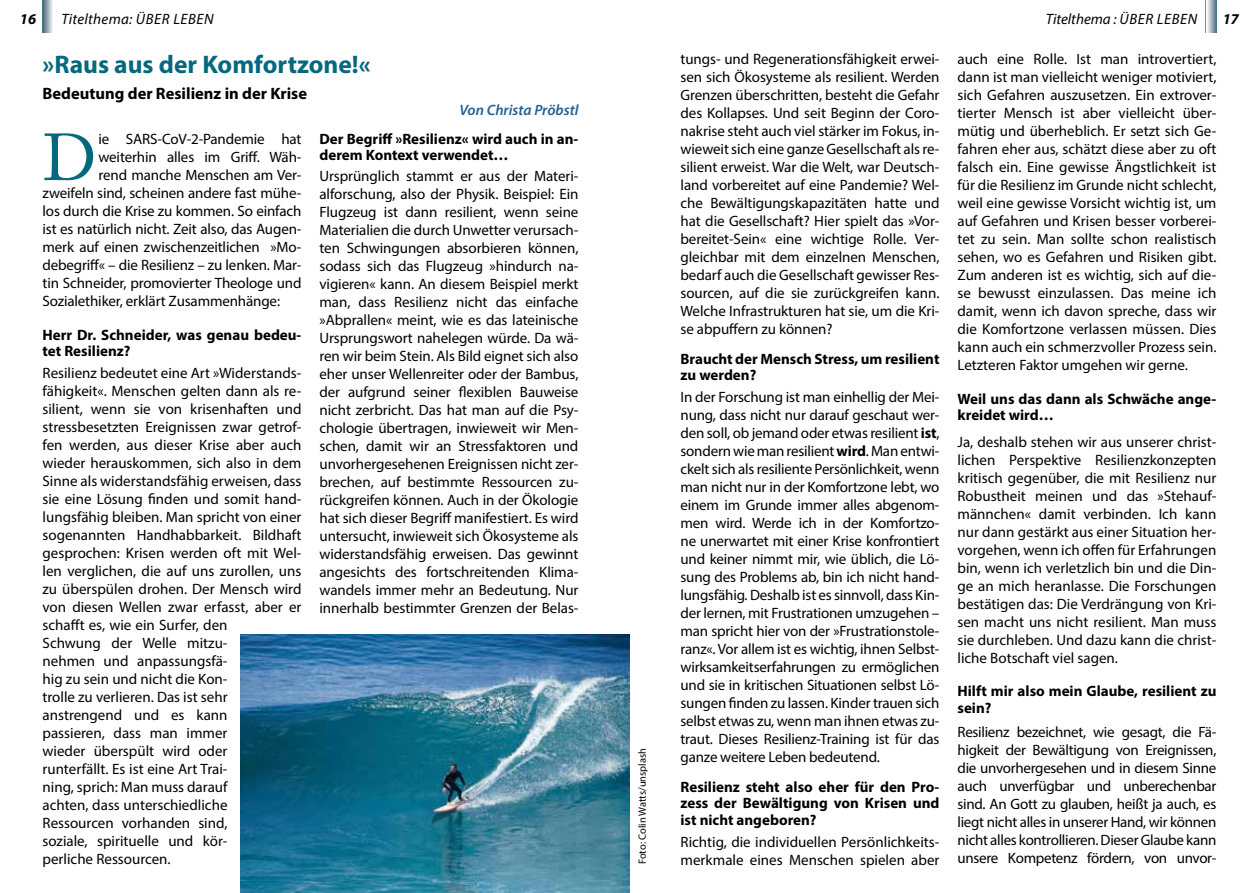
<style>
.page{position:relative;width:1259px;height:893px;background:#fff}
.page>*{position:absolute;margin:0;border:0;box-sizing:border-box;transform-origin:0 0}
.t1{font:65.7px "Adobe Caslon Pro";color:#05687f}
.t2{font:700 25.5px "Myriad Pro";color:#05687f}
.t3{font:700 16.5px "Myriad Pro";color:#000}
.t4{font:15px/18px "Myriad Pro";color:#000;text-align:justify}
.t5{font:700 15px/16.5px "Myriad Pro";color:#000}
.t6{font:italic 15px "Myriad Pro";letter-spacing:.04em;color:#000}
.t7{font:15px "Myriad Pro";letter-spacing:-.02em;color:#000}
.t8{font:italic 600 15px "Myriad Pro";color:#1e6098}
.t9{font:italic 700 15px "Myriad Pro";color:#000}
.t10{font:10.5px "Myriad Pro";color:#000}
.s1{font-weight:700}
</style>
<div class="page">
<img style="left:240px;top:635px;width:389px;height:258px">
<svg style="left:1205px;top:0;width:11px;height:33px"></svg>
<svg style="left:43px;top:0;width:10px;height:33px"></svg>
<p class="t9" style="left:20px;top:9px;width:18px">16</p>
<p class="t6" style="left:61px;top:10px;width:154px">TITELTHEMA: ÜBER LEBEN</p>
<p class="t6" style="left:1046px;top:10px;width:153px">TITELTHEMA : ÜBER LEBEN</p>
<p class="t9" style="left:1222px;top:9px;width:18px">17</p>
<h2 class="t2" style="left:43px;top:48px;width:330px">»Raus aus der Komfortzone!«</h2>
<p class="t3" style="left:43px;top:82px;width:266px">Bedeutung der Resilienz in der Krise</p>
<p class="t8" style="left:459px;top:101px;width:121px">Von Christa Pröbstl</p>
<h1 class="t1" style="left:43px;top:119px;width:55px">D</h1>
<p class="t4" style="left:99px;top:130px;width:204px">ie SARS-CoV-2-Pandemie hat</p>
<p class="t4" style="left:99px;top:148px;width:204px">weiterhin alles im Griff. Wäh-</p>
<p class="t4" style="left:99px;top:166px;width:204px">rend manche Menschen am Ver-</p>
<p class="t4" style="left:43px;top:184px;width:260px">zweifeln sind, scheinen andere fast mühe-</p>
<p class="t4" style="left:43px;top:202px;width:260px">los durch die Krise zu kommen. So einfach</p>
<p class="t4" style="left:43px;top:220px;width:260px">ist es natürlich nicht. Zeit also, das Augen-</p>
<p class="t4" style="left:43px;top:238px;width:260px">merk auf einen zwischenzeitlichen »Mo-</p>
<p class="t4" style="left:43px;top:256px;width:260px">debegriff« – die Resilienz – zu lenken. Mar-</p>
<p class="t4" style="left:43px;top:274px;width:260px">tin Schneider, promovierter Theologe und</p>
<p class="t4" style="left:43px;top:292px;width:239px">Sozialethiker, erklärt Zusammenhänge:</p>
<p class="t5" style="left:43px;top:326px;width:260px">Herr Dr. Schneider, was genau bedeu&shy;tet Resilienz?</p>
<p class="t4" style="left:43px;top:364px;width:260px;text-align:left">Resilienz bedeutet eine Art »Widerstands&shy;fähigkeit«. Menschen gelten dann als re&shy;silient, wenn sie von krisenhaften und stressbesetzten Ereignissen zwar getrof&shy;fen werden, aus dieser Krise aber auch wieder herauskommen, sich also in dem Sinne als widerstandsfähig erweisen, dass sie eine Lösung finden und somit hand&shy;lungsfähig bleiben. Man spricht von einer sogenannten Handhabbarkeit. Bildhaft gesprochen: Krisen werden oft mit Wel&shy;len verglichen, die auf uns zurollen, uns zu überspülen drohen. Der Mensch wird von diesen Wellen zwar erfasst, aber er schafft es, wie ein Surfer, den<br>Schwung der Welle mitzu-<br>nehmen und anpassungsfä-<br>hig zu sein und nicht die Kon-<br>trolle zu verlieren. Das ist sehr anstrengend und es kann<br>passieren, dass man immer<br>wieder überspült wird oder<br>runterfällt. Es ist eine Art Trai-<br>ning, sprich: Man muss darauf<br>achten, dass unterschiedliche Ressourcen vorhanden sind,<br>soziale, spirituelle und kör-<br>perliche Ressourcen.</p>
<p class="t5" style="left:319px;top:130px;width:260px">Der Begriff »Resilienz« wird auch in an&shy;derem Kontext verwendet…</p>
<p class="t4" style="left:319px;top:166px;width:260px">Ursprünglich stammt er aus der Materi&shy;alforschung, also der Physik. Beispiel: Ein Flugzeug ist dann resilient, wenn seine Materialien die durch Unwetter verursach&shy;ten Schwingungen absorbieren können, sodass sich das Flugzeug »hindurch na&shy;vigieren« kann. An diesem Beispiel merkt man, dass Resilienz nicht das einfache »Abprallen« meint, wie es das lateinische Ursprungswort nahelegen würde. Da wä&shy;ren wir beim Stein. Als Bild eignet sich also eher unser Wellenreiter oder der Bambus, der aufgrund seiner flexiblen Bauweise nicht zerbricht. Das hat man auf die Psy&shy;chologie übertragen, inwieweit wir Men&shy;schen, damit wir an Stressfaktoren und unvorhergesehenen Ereignissen nicht zer&shy;brechen, auf bestimmte Ressourcen zu&shy;rückgreifen können. Auch in der Ökologie hat sich dieser Begriff manifestiert. Es wird untersucht, inwieweit sich Ökosysteme als widerstandsfähig erweisen. Das gewinnt angesichts des fortschreitenden Klima&shy;wandels immer mehr an Bedeutung. Nur innerhalb bestimmter Grenzen der Belas-</p>
<p class="t10" style="left:636px;top:864px;width:118px;rotate:-90deg">Foto: Colin Watts/unsplash</p>
<p class="t4" style="left:680px;top:50px;width:260px">tungs- und Regenerationsfähigkeit erwei&shy;sen sich Ökosysteme als resilient. Werden Grenzen überschritten, besteht die Gefahr des Kollapses. Und seit Beginn der Coro&shy;nakrise steht auch viel stärker im Fokus, in&shy;wieweit sich eine ganze Gesellschaft als re&shy;silient erweist. War die Welt, war Deutsch&shy;land vorbereitet auf eine Pandemie? Wel&shy;che Bewältigungskapazitäten hatte und hat die Gesellschaft? Hier spielt das »Vor&shy;bereitet-Sein« eine wichtige Rolle. Ver&shy;gleichbar mit dem einzelnen Menschen, bedarf auch die Gesellschaft gewisser Res&shy;sourcen, auf die sie zurückgreifen kann.<br>Welche Infrastrukturen hat sie, um die Kri&shy;se abpuffern zu können?</p>
<p class="t5" style="left:680px;top:350px;width:260px">Braucht der Mensch Stress, um resilient zu werden?</p>
<p class="t4" style="left:680px;top:388px;width:260px">In der Forschung ist man einhellig der Mei&shy;nung, dass nicht nur darauf geschaut wer&shy;den soll, ob jemand oder etwas resilient <span class="s1">ist</span>, sondern wie man resilient <span class="s1">wird</span>. Man entwi&shy;ckelt sich als resiliente Persönlichkeit, wenn man nicht nur in der Komfortzone lebt, wo einem im Grunde immer alles abgenom&shy;men wird. Werde ich in der Komfortzo&shy;ne unerwartet mit einer Krise konfrontiert und keiner nimmt mir, wie üblich, die Lö&shy;sung des Problems ab, bin ich nicht hand&shy;lungsfähig. Deshalb ist es sinnvoll, dass Kin&shy;der lernen, mit Frustrationen umzugehen – man spricht hier von der »Frustrationstole&shy;ranz«. Vor allem ist es wichtig, ihnen Selbst&shy;wirksamkeitserfahrungen zu ermöglichen und sie in kritischen Situationen selbst Lö&shy;sungen finden zu lassen. Kinder trauen sich selbst etwas zu, wenn man ihnen etwas zu&shy;traut. Dieses Resilienz-Training ist für das ganze weitere Leben bedeutend.</p>
<p class="t5" style="left:680px;top:778px;width:260px;text-align:justify">Resilienz steht also eher für den Pro&shy;zess der Bewältigung von Krisen und ist nicht angeboren?</p>
<p class="t4" style="left:680px;top:833px;width:260px">Richtig, die individuellen Persönlichkeits&shy;merkmale eines Menschen spielen aber</p>
<p class="t4" style="left:957px;top:50px;width:260px">auch eine Rolle. Ist man introvertiert, dann ist man vielleicht weniger motiviert, sich Gefahren auszusetzen. Ein extrover&shy;tierter Mensch ist aber vielleicht über&shy;mütig und überheblich. Er setzt sich Ge&shy;fahren eher aus, schätzt diese aber zu oft falsch ein. Eine gewisse Ängstlichkeit ist für die Resilienz im Grunde nicht schlecht, weil eine gewisse Vorsicht wichtig ist, um auf Gefahren und Krisen besser vorberei&shy;tet zu sein. Man sollte schon realistisch sehen, wo es Gefahren und Risiken gibt.<br>Zum anderen ist es wichtig, sich auf die&shy;se bewusst einzulassen. Das meine ich damit, wenn ich davon spreche, dass wir die Komfortzone verlassen müssen. Dies kann auch ein schmerzvoller Prozess sein.<br>Letzteren Faktor umgehen wir gerne.</p>
<p class="t5" style="left:957px;top:390px;width:260px">Weil uns das dann als Schwäche ange&shy;kreidet wird…</p>
<p class="t4" style="left:957px;top:433px;width:260px">Ja, deshalb stehen wir aus unserer christ&shy;lichen Perspektive Resilienzkonzepten kritisch gegenüber, die mit Resilienz nur Robustheit meinen und das »Stehauf&shy;männchen« damit verbinden. Ich kann nur dann gestärkt aus einer Situation her&shy;vorgehen, wenn ich offen für Erfahrungen bin, wenn ich verletzlich bin und die Din&shy;ge an mich heranlasse. Die Forschungen bestätigen das: Die Verdrängung von Kri&shy;sen macht uns nicht resilient. Man muss sie durchleben. Und dazu kann die christ&shy;liche Botschaft viel sagen.</p>
<p class="t5" style="left:957px;top:683px;width:260px">Hilft mir also mein Glaube, resilient zu sein?</p>
<p class="t4" style="left:957px;top:723px;width:260px">Resilienz bezeichnet, wie gesagt, die Fä&shy;higkeit der Bewältigung von Ereignissen, die unvorhergesehen und in diesem Sinne auch unverfügbar und unberechenbar sind. An Gott zu glauben, heißt ja auch, es liegt nicht alles in unserer Hand, wir können nicht alles kontrollieren. Dieser Glaube kann</p>
<p class="t7" style="left:957px;top:849px;width:260px">unsere Kompetenz fördern, von unvor-</p>
</div>
